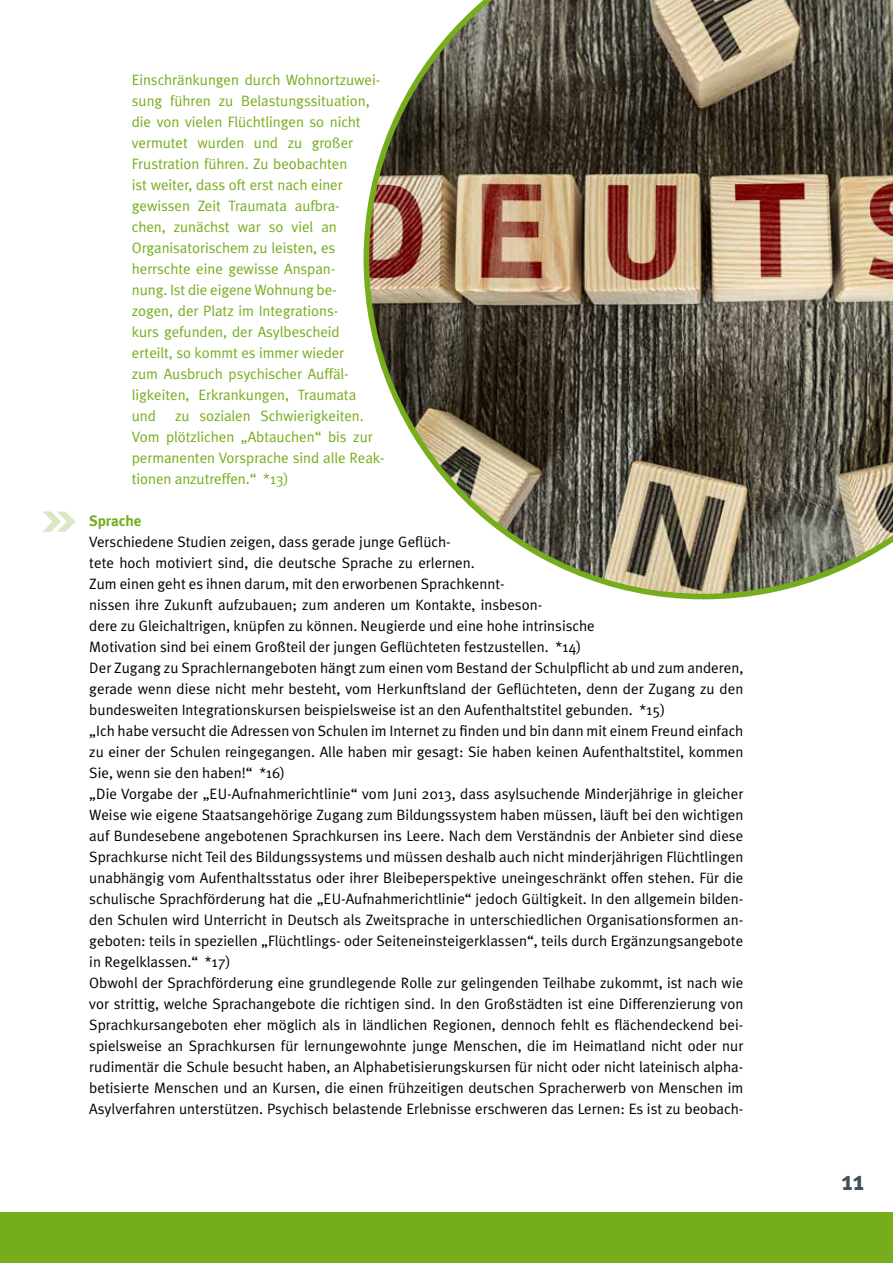
<style>
.page{position:relative;width:893px;height:1263px;background:#fff}
.page>*{position:absolute;margin:0;border:0;box-sizing:border-box;transform-origin:0 0}
.t1{font:700 27px "Meta Plus";color:#435058}
.t2{font:15px/21px "Meta Plus Normal";color:#000}
.t3{font:15px/21px "Meta Plus Normal";letter-spacing:-.005em;color:#76ad1c}
.t4{font:700 15px "Meta Plus";color:#76ad1c}
</style>
<div class="page">
<div style="left:0;top:1212px;width:893px;height:51px;background:#76ad1c"></div>
<img style="left:364px;top:0;width:529px;height:599px">
<svg style="left:43px;top:511px;width:33px;height:21px"></svg>
<p class="t3" style="left:132px;top:69px;width:250px">Einschränkungen durch Wohnortzuwei&shy;sung führen zu Belastungssituation, die von vielen Flüchtlingen so nicht vermutet wurden und zu großer<br>Frustration führen. Zu beobachten<br>ist weiter, dass oft erst nach einer gewissen Zeit Traumata aufbra-<br>chen, zunächst war so viel an<br>Organisatorischem zu leisten, es herrschte eine gewisse Anspan-<br>nung. Ist die eigene Wohnung be&shy;zogen, der Platz im Integrations-<br>kurs gefunden, der Asylbescheid erteilt, so kommt es immer wieder<br>zum Ausbruch psychischer Auffäl&shy;ligkeiten, Erkrankungen, Traumata und</p>
<p class="t3" style="left:132px;top:405px;width:254px;text-indent:43px">zu sozialen Schwierigkeiten.<br>Vom plötzlichen „Abtauchen“ bis zur permanenten Vorsprache sind alle Reak&shy;tionen anzutreffen.“ *13)</p>
<p class="t4" style="left:89px;top:512px;width:54px">Sprache</p>
<p class="t2" style="left:89px;top:531px;width:656px">Verschiedene Studien zeigen, dass gerade junge Geflüch-<br>tete hoch motiviert sind, die deutsche Sprache zu erlernen.<br>Zum einen geht es ihnen darum, mit den erworbenen Sprachkennt-<br>nissen ihre Zukunft aufzubauen; zum anderen um Kontakte, insbeson-<br>dere zu Gleichaltrigen, knüpfen zu können. Neugierde und eine hohe intrinsische<br>Motivation sind bei einem Großteil der jungen Geflüchteten festzustellen. *14)<br>Der Zugang zu Sprachlernangeboten hängt zum einen vom Bestand der Schulpflicht ab und zum anderen, gerade wenn diese nicht mehr besteht, vom Herkunftsland der Geflüchteten, denn der Zugang zu den bundesweiten Integrationskursen beispielsweise ist an den Aufenthaltstitel gebunden. *15)<br>„Ich habe versucht die Adressen von Schulen im Internet zu finden und bin dann mit einem Freund einfach zu einer der Schulen reingegangen. Alle haben mir gesagt: Sie haben keinen Aufenthaltstitel, kommen Sie, wenn sie den haben!“ *16)<br>„Die Vorgabe der „EU-Aufnahmerichtlinie“ vom Juni 2013, dass asylsuchende Minderjährige in gleicher Weise wie eigene Staatsangehörige Zugang zum Bildungssystem haben müssen, läuft bei den wichtigen auf Bundesebene angebotenen Sprachkursen ins Leere. Nach dem Verständnis der Anbieter sind diese Sprachkurse nicht Teil des Bildungssystems und müssen deshalb auch nicht minderjährigen Flüchtlingen unabhängig vom Aufenthaltsstatus oder ihrer Bleibeperspektive uneingeschränkt offen stehen. Für die schulische Sprachförderung hat die „EU-Aufnahmerichtlinie“ jedoch Gültigkeit. In den allgemein bilden&shy;den Schulen wird Unterricht in Deutsch als Zweitsprache in unterschiedlichen Organisationsformen an&shy;geboten: teils in speziellen „Flüchtlings- oder Seiteneinsteigerklassen“, teils durch Ergänzungsangebote in Regelklassen.“ *17)<br>Obwohl der Sprachförderung eine grundlegende Rolle zur gelingenden Teilhabe zukommt, ist nach wie vor strittig, welche Sprachangebote die richtigen sind. In den Großstädten ist eine Differenzierung von Sprachkursangeboten eher möglich als in ländlichen Regionen, dennoch fehlt es flächendeckend bei&shy;spielsweise an Sprachkursen für lernungewohnte junge Menschen, die im Heimatland nicht oder nur rudimentär die Schule besucht haben, an Alphabetisierungskursen für nicht oder nicht lateinisch alpha&shy;betisierte Menschen und an Kursen, die einen frühzeitigen deutschen Spracherwerb von Menschen im Asylverfahren unterstützen. Psychisch belastende Erlebnisse erschweren das Lernen: Es ist zu beobach-</p>
<h1 class="t1" style="left:842px;top:1165px;width:24px">11</h1>
</div>
